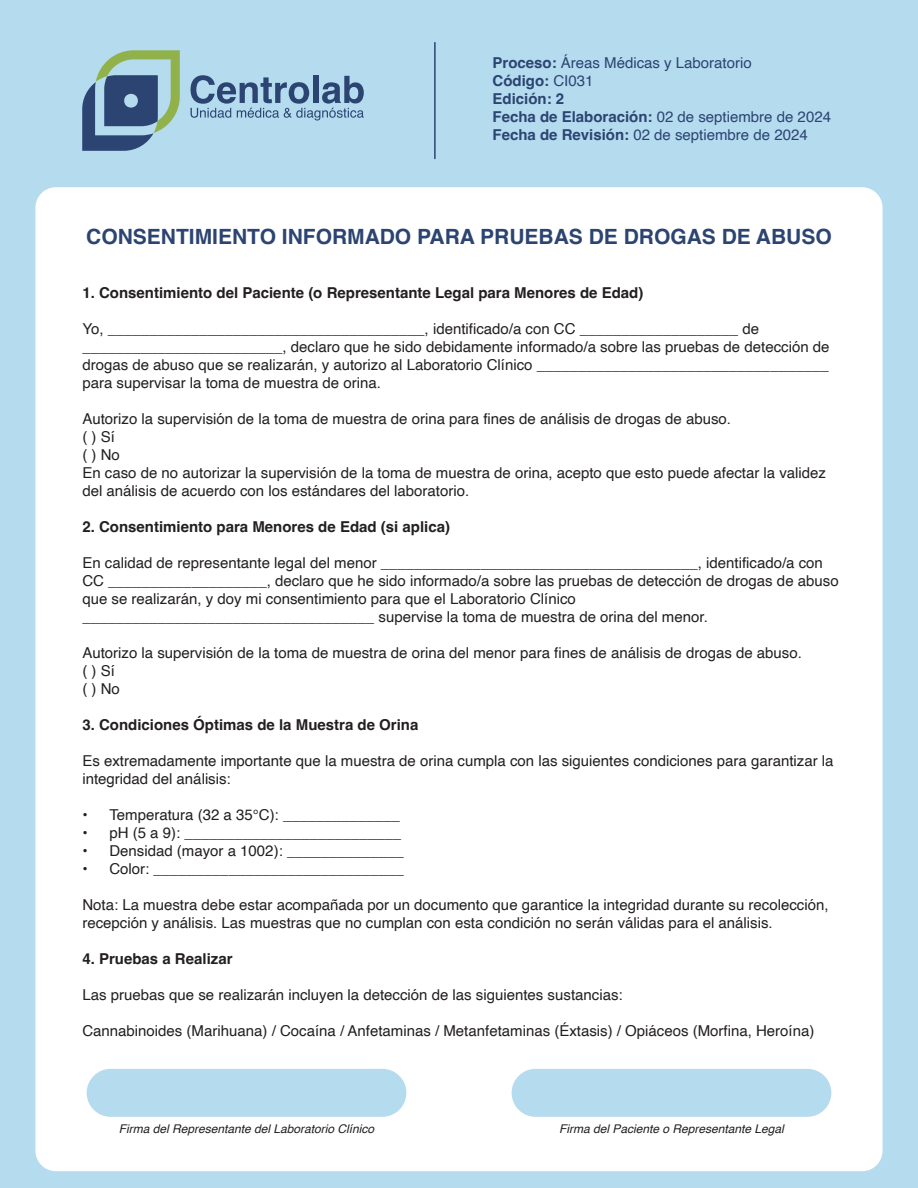
<style>
.page{position:relative;width:918px;height:1188px;background:#b5dbef}
.page>*{position:absolute;margin:0;border:0;box-sizing:border-box;transform-origin:0 0}
.t1{font:700 21px "Helvetica";color:#2c4471}
.t2{font:15px/18px "Helvetica";color:#231f20}
.t3{font:700 15px "Helvetica";color:#231f20}
.t4{font:15px/18px "Helvetica";color:#2c4471}
.t5{font:italic 12px "Helvetica";color:#231f20}
.s1{font-weight:700}
</style>
<div class="page">
<div style="left:35px;top:187px;width:848px;height:984px;background:#fff;border-radius:20px"></div>
<svg style="left:82px;top:50px;width:98px;height:101px"></svg>
<svg style="left:191px;top:75px;width:173px;height:46px"></svg>
<hr style="left:434px;top:43px;width:2px;height:116px;background:#2c4471">
<div style="left:87px;top:1069px;width:319px;height:48px;background:#b5dbef;border-radius:24px"></div>
<div style="left:512px;top:1069px;width:319px;height:48px;background:#b5dbef;border-radius:24px"></div>
<p class="t4" style="left:493px;top:54px;width:340px"><span class="s1">Proceso:</span> Áreas Médicas y Laboratorio<br><span class="s1">Código:</span> CI031<br><span class="s1">Edición: 2<br>Fecha de Elaboración:</span> 02 de septiembre de 2024<br><span class="s1">Fecha de Revisión:</span> 02 de septiembre de 2024</p>
<h1 class="t1" style="left:86px;top:224px;width:747px">CONSENTIMIENTO INFORMADO PARA PRUEBAS DE DROGAS DE ABUSO</h1>
<p class="t3" style="left:82px;top:284px;width:562px">1. Consentimiento del Paciente (o Representante Legal para Menores de Edad)</p>
<p class="t2" style="left:82px;top:320px;width:749px">Yo, ______________________________________, identificado/a con CC ___________________ de ________________________, declaro que he sido debidamente informado/a sobre las pruebas de detección de drogas de abuso que se realizarán, y autorizo al Laboratorio Clínico ___________________________________ para supervisar la toma de muestra de orina.</p>
<p class="t2" style="left:82px;top:410px;width:745px">Autorizo la supervisión de la toma de muestra de orina para fines de análisis de drogas de abuso.<br>( ) Sí<br>( ) No<br>En caso de no autorizar la supervisión de la toma de muestra de orina, acepto que esto puede afectar la validez del análisis de acuerdo con los estándares del laboratorio.</p>
<p class="t3" style="left:82px;top:518px;width:369px">2. Consentimiento para Menores de Edad (si aplica)</p>
<p class="t2" style="left:82px;top:554px;width:758px">En calidad de representante legal del menor ______________________________________, identificado/a con CC ___________________, declaro que he sido informado/a sobre las pruebas de detección de drogas de abuso que se realizarán, y doy mi consentimiento para que el Laboratorio Clínico ___________________________________ supervise la toma de muestra de orina del menor.</p>
<p class="t2" style="left:82px;top:644px;width:721px">Autorizo la supervisión de la toma de muestra de orina del menor para fines de análisis de drogas de abuso. ( ) Sí<br>( ) No</p>
<p class="t3" style="left:82px;top:716px;width:337px">3. Condiciones Óptimas de la Muestra de Orina</p>
<p class="t2" style="left:82px;top:752px;width:753px">Es extremadamente importante que la muestra de orina cumpla con las siguientes condiciones para garantizar la integridad del análisis:</p>
<p class="t2" style="left:82px;top:806px;width:319px">• Temperatura (32 a 35°C): ______________</p>
<p class="t2" style="left:82px;top:824px;width:320px">• pH (5 a 9): __________________________</p>
<p class="t2" style="left:82px;top:842px;width:323px">• Densidad (mayor a 1002): ______________</p>
<p class="t2" style="left:82px;top:860px;width:323px">• Color: ______________________________</p>
<p class="t2" style="left:82px;top:896px;width:748px">Nota: La muestra debe estar acompañada por un documento que garantice la integridad durante su recolección, recepción y análisis. Las muestras que no cumplan con esta condición no serán válidas para el análisis.</p>
<p class="t3" style="left:82px;top:950px;width:152px">4. Pruebas a Realizar</p>
<p class="t2" style="left:82px;top:986px;width:542px">Las pruebas que se realizarán incluyen la detección de las siguientes sustancias:</p>
<p class="t2" style="left:82px;top:1022px;width:733px">Cannabinoides (Marihuana) / Cocaína / Anfetaminas / Metanfetaminas (Éxtasis) / Opiáceos (Morfina, Heroína)</p>
<p class="t5" style="left:119px;top:1120px;width:257px">Firma del Representante del Laboratorio Clínico</p>
<p class="t5" style="left:559px;top:1120px;width:226px">Firma del Paciente o Representante Legal</p>
</div>
